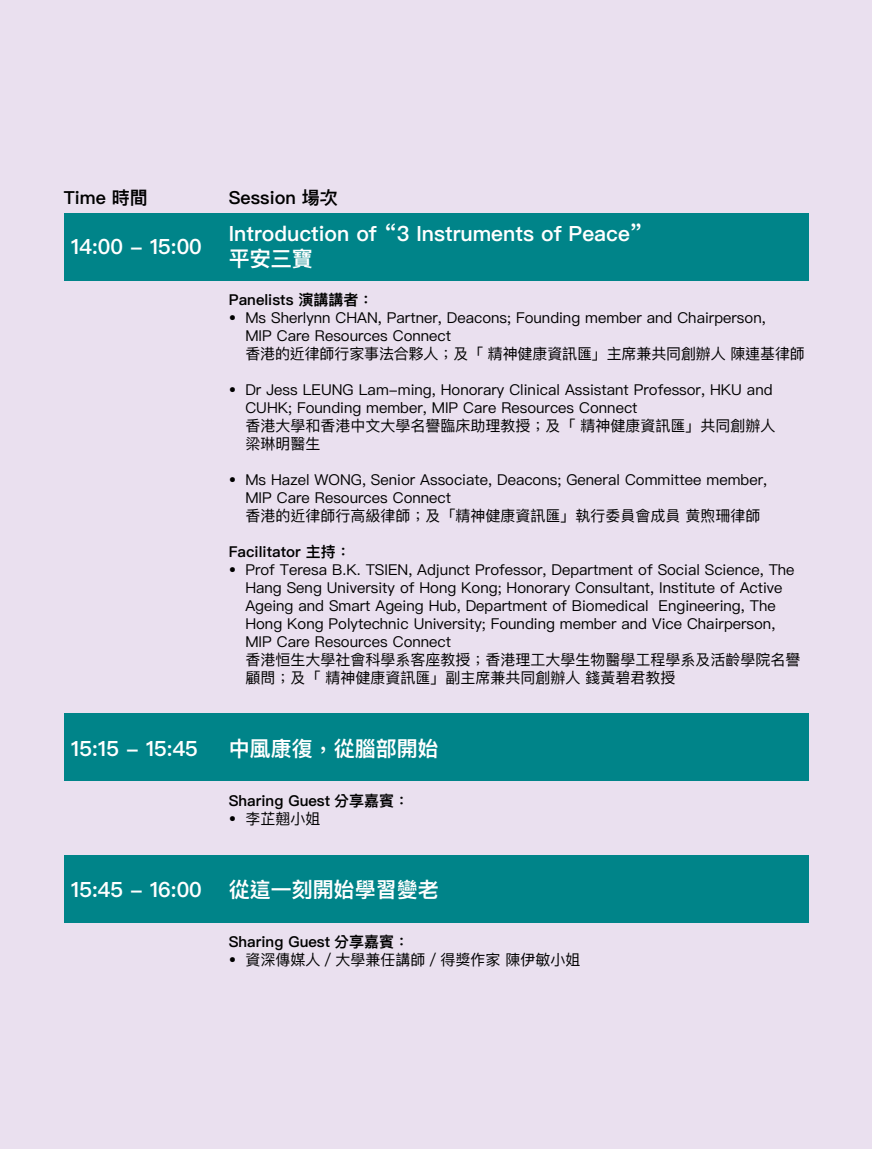
<style>
.page{position:relative;width:872px;height:1149px;background:#fff}
.page>*{position:absolute;margin:0;border:0;box-sizing:border-box;transform-origin:0 0}
.t1{font:600 21px/25.5px "Ping Fang TC";color:#fff}
.t2{font:600 18px "Ping Fang TC";color:#000}
.t3{font:15px/18px "Ping Fang TC";color:#000}
.t4{font:600 15px "Ping Fang TC";color:#000}
</style>
<div class="page">
<div style="left:0;top:0;width:872px;height:1148px;background:#eae0ef"></div>
<div style="left:64px;top:214px;width:744px;height:67px;background:#008489"></div>
<div style="left:64px;top:713px;width:744px;height:67px;background:#008489"></div>
<div style="left:64px;top:855px;width:744px;height:67px;background:#008489"></div>
<p class="t2" style="left:64px;top:186px;width:86px">Time 時間</p>
<p class="t2" style="left:229px;top:186px;width:111px">Session 場次</p>
<h1 class="t1" style="left:71px;top:234px;width:133px">14:00 - 15:00</h1>
<h1 class="t1" style="left:229px;top:220px;width:415px">Introduction of “3 Instruments of Peace”平安三寶</h1>
<p class="t4" style="left:229px;top:290px;width:146px">Panelists 演講講者：</p>
<p class="t3" style="left:245px;top:308px;width:561px;text-indent:-16px">• Ms Sherlynn CHAN, Partner, Deacons; Founding member and Chairperson,<br>MIP Care Resources Connect<br>香港的近律師行家事法合夥人；及「精神健康資訊匯」主席兼共同創辦人陳連基律師</p>
<p class="t3" style="left:245px;top:380px;width:531px;text-indent:-16px">• Dr Jess LEUNG Lam-ming, Honorary Clinical Assistant Professor, HKU and CUHK; Founding member, MIP Care Resources Connect<br>香港大學和香港中文大學名譽臨床助理教授；及「精神健康資訊匯」共同創辦人梁琳明醫生</p>
<p class="t3" style="left:245px;top:470px;width:523px;text-indent:-16px">• Ms Hazel WONG, Senior Associate, Deacons; General Committee member,<br>MIP Care Resources Connect<br>香港的近律師行高級律師；及「精神健康資訊匯」執行委員會成員黄煦珊律師</p>
<p class="t4" style="left:229px;top:542px;width:123px">Facilitator 主持：</p>
<p class="t3" style="left:245px;top:560px;width:557px;text-indent:-16px">• Prof Teresa B.K. TSIEN, Adjunct Professor, Department of Social Science, The Hang Seng University of Hong Kong; Honorary Consultant, Institute of Active Ageing and Smart Ageing Hub, Department of Biomedical Engineering, The Hong Kong Polytechnic University; Founding member and Vice Chairperson, MIP Care Resources Connect<br>香港恒生大學社會科學系客座教授；香港理工大學生物醫學工程學系及活齡學院名譽顧問；及「精神健康資訊匯」副主席兼共同創辦人錢黃碧君教授</p>
<h1 class="t1" style="left:71px;top:735px;width:129px">15:15 - 15:45</h1>
<h1 class="t1" style="left:229px;top:735px;width:211px">中風康復，從腦部開始</h1>
<p class="t4" style="left:229px;top:791px;width:182px">Sharing Guest 分享嘉賓：</p>
<p class="t3" style="left:229px;top:809px;width:93px">• 李芷翹小姐</p>
<h1 class="t1" style="left:71px;top:876px;width:133px">15:45 - 16:00</h1>
<h1 class="t1" style="left:229px;top:876px;width:211px">從這一刻開始學習變老</h1>
<p class="t4" style="left:229px;top:932px;width:182px">Sharing Guest 分享嘉賓：</p>
<p class="t3" style="left:229px;top:950px;width:353px">• 資深傳媒人 / 大學兼任講師 / 得獎作家陳伊敏小姐</p>
</div>
